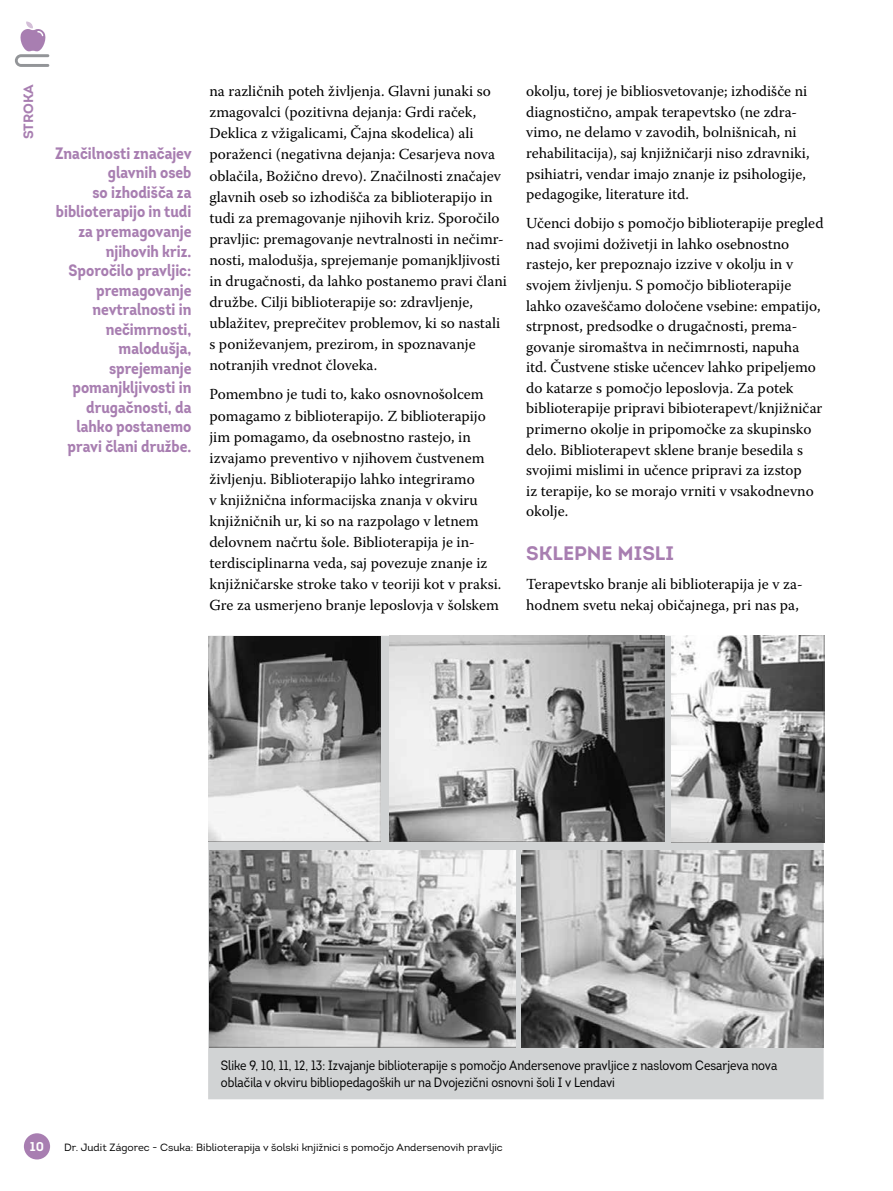
<style>
.page{position:relative;width:893px;height:1191px;background:#fff}
.page>*{position:absolute;margin:0;border:0;box-sizing:border-box;transform-origin:0 0}
.t1{font:700 19.5px "Intro";color:#a87eb1}
.t2{font:700 16.5px/19.5px "Intro Cond";color:#a87eb1;text-align:right}
.t3{font:15.3px/21px "Warnock Pro";color:#000}
.t4{font:13.5px/16.5px "Intro Cond";color:#000}
.t5{font:700 13.5px "Intro";color:#a87eb1}
.t6{font:700 12.75px "Intro";color:#fff}
.t7{font:10.5px "Intro";color:#000}
</style>
<div class="page">
<div style="left:208px;top:636px;width:616px;height:463px;background:#d1d3d4"></div>
<img style="left:208px;top:637px;width:173px;height:204px">
<img style="left:390px;top:636px;width:274px;height:205px">
<img style="left:672px;top:636px;width:152px;height:206px">
<img style="left:209px;top:850px;width:306px;height:197px">
<img style="left:522px;top:850px;width:302px;height:197px">
<div style="left:24px;top:1133px;width:26px;height:26px;background:#a87eb1;border-radius:50%"></div>
<svg style="left:15px;top:22px;width:34px;height:45px"></svg>
<p class="t5" style="left:20px;top:139px;width:57px;rotate:-90deg">STROKA</p>
<p class="t2" style="left:55px;top:143px;width:138px">Značilnosti značajev glavnih oseb<br>so izhodišča za biblioterapijo in tudi za premagovanje njihovih kriz.<br>Sporočilo pravljic: premagovanje nevtralnosti in nečimrnosti, malodušja, sprejemanje pomanjkljivosti in drugačnosti, da lahko postanemo pravi člani družbe.</p>
<p class="t3" style="left:209px;top:81px;width:299px">na različnih poteh življenja. Glavni junaki so zmagovalci (pozitivna dejanja: Grdi raček, Deklica z vžigalicami, Čajna skodelica) ali poraženci (negativna dejanja: Cesarjeva nova oblačila, Božično drevo). Značilnosti značajev glavnih oseb so izhodišča za biblioterapijo in tudi za premagovanje njihovih kriz. Sporočilo pravljic: premagovanje nevtralnosti in nečimr&shy;nosti, malodušja, sprejemanje pomanjkljivosti in drugačnosti, da lahko postanemo pravi člani družbe. Cilji biblioterapije so: zdravljenje, ublažitev, preprečitev problemov, ki so nastali s poniževanjem, prezirom, in spoznavanje notranjih vrednot človeka.</p>
<p class="t3" style="left:209px;top:384px;width:294px">Pomembno je tudi to, kako osnovnošolcem pomagamo z biblioterapijo. Z biblioterapijo jim pomagamo, da osebnostno rastejo, in izvajamo preventivo v njihovem čustvenem življenju. Biblioterapijo lahko integriramo<br>v knjižnična informacijska znanja v okviru knjižničnih ur, ki so na razpolago v letnem delovnem načrtu šole. Biblioterapija je in&shy;terdisciplinarna veda, saj povezuje znanje iz knjižničarske stroke tako v teoriji kot v praksi.<br>Gre za usmerjeno branje leposlovja v šolskem</p>
<p class="t3" style="left:526px;top:81px;width:285px;line-height:20.5px">okolju, torej je bibliosvetovanje; izhodišče ni diagnostično, ampak terapevtsko (ne zdra&shy;vimo, ne delamo v zavodih, bolnišnicah, ni rehabilitacija), saj knjižničarji niso zdravniki, psihiatri, vendar imajo znanje iz psihologije, pedagogike, literature itd.</p>
<p class="t3" style="left:526px;top:213px;width:299px;line-height:20.5px">Učenci dobijo s pomočjo biblioterapije pregled nad svojimi doživetji in lahko osebnostno rastejo, ker prepoznajo izzive v okolju in v svojem življenju. S pomočjo biblioterapije lahko ozaveščamo določene vsebine: empatijo, strpnost, predsodke o drugačnosti, prema&shy;govanje siromaštva in nečimrnosti, napuha itd. Čustvene stiske učencev lahko pripeljemo do katarze s pomočjo leposlovja. Za potek biblioterapije pripravi bibioterapevt/knjižničar primerno okolje in pripomočke za skupinsko delo. Biblioterapevt sklene branje besedila s svojimi mislimi in učence pripravi za izstop<br>iz terapije, ko se morajo vrniti v vsakodnevno okolje.</p>
<p class="t1" style="left:526px;top:541px;width:146px">SKLEPN E MISLI</p>
<p class="t3" style="left:526px;top:574px;width:278px;line-height:20.5px">Terapevtsko branje ali biblioterapija je v za&shy;hodnem svetu nekaj običajnega, pri nas pa,</p>
<p class="t6" style="left:30px;top:1137px;width:16px">10</p>
<p class="t4" style="left:221px;top:1057px;width:558px">Slike 9, 10, 11, 12, 13: Izvajanje biblioterapije s pomočjo Andersenove pravljice z naslovom Cesarjeva nova oblačila v okviru bibliopedagoških ur na Dvojezični osnovni šoli I v Lendavi</p>
<p class="t7" style="left:64px;top:1140px;width:440px">Dr. Judit Zágorec - Csuka: Biblioterapija v šolski knjižnici s pomočjo Andersenovih pravljic</p>
</div>
